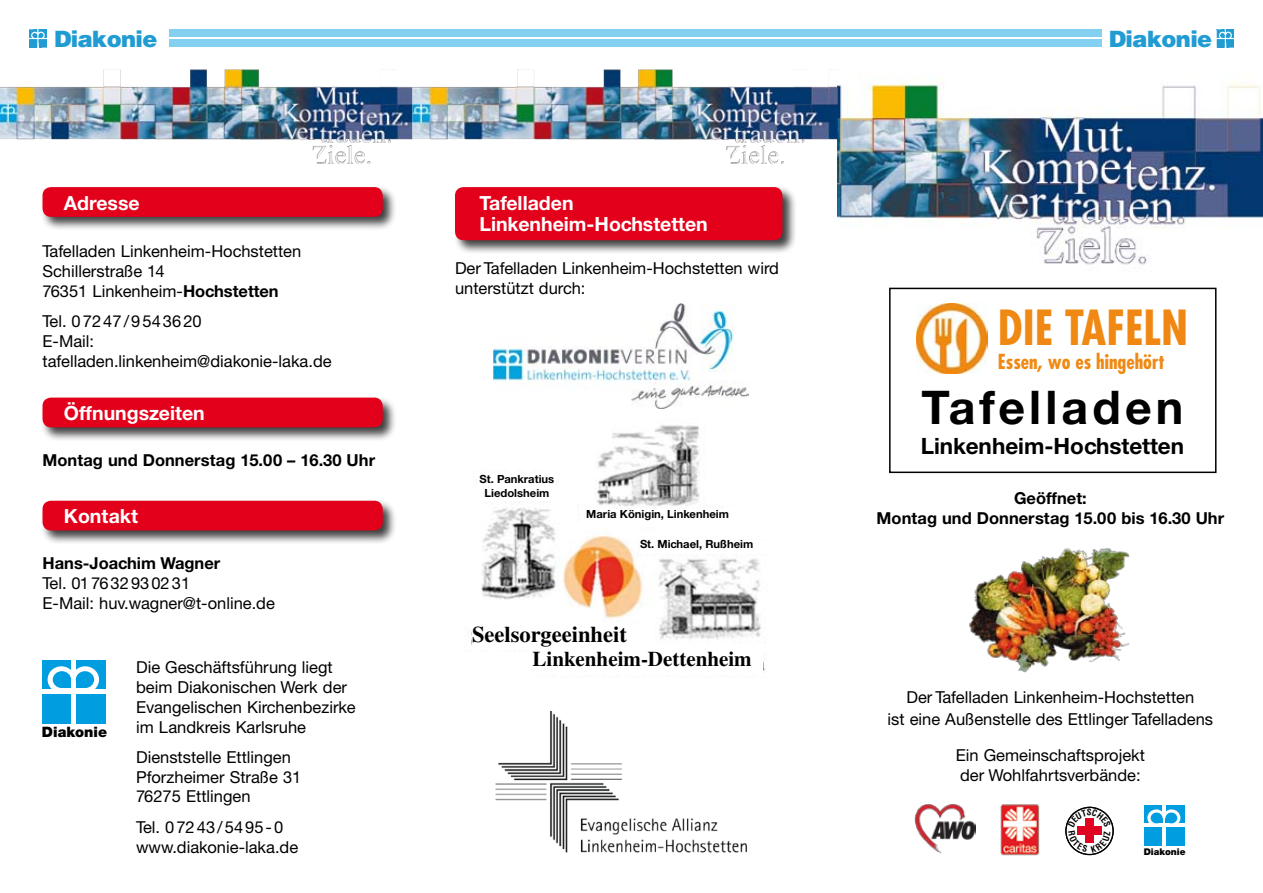
<style>
.page{position:relative;width:1263px;height:893px;background:#fff}
.page>*{position:absolute;margin:0;border:0;box-sizing:border-box;transform-origin:0 0}
.t1{font:700 condensed 47.1px "Futura";color:#ef8913}
.t2{font:700 46.5px "Helvetica Neue CE";letter-spacing:.09em;color:#000}
.t3{font:700 22.5px "Helvetica Neue CE";color:#000}
.t4{font:900 22.5px "Helvetica";letter-spacing:-.025em;color:#219cd3}
.t5{font:700 22.5px "Times LT";color:#000}
.t6{font:700 21px "Times LT";color:#000}
.t7{font:700 condensed 20.1px "Futura";color:#ef8913}
.t8{font:700 19.5px/21px "Helvetica Neue CE";color:#fff}
.t9{font:16.5px/19.8px "Helvetica Neue CE";color:#000}
.t10{font:700 16.5px/19.8px "Helvetica Neue CE";color:#000;text-align:center}
.t11{font:900 14.4px "Helvetica Neue";color:#000}
.t12{font:700 11.25px/13.5px "Helvetica Neue CE";color:#000;text-align:center}
.t13{font:900 9.3px "Helvetica Neue";color:#000}
.s1{font-weight:700}
.s2{color:#f08713}
</style>
<div class="page">
<img style="left:916px;top:303px;width:71px;height:70px">
<div style="left:889px;top:288px;width:327px;height:185px;border:2px solid #000"></div>
<div style="left:169px;top:30px;width:932px;height:7px;background:#83d0f0"></div>
<div style="left:169px;top:39px;width:932px;height:8px;background:#83d0f0"></div>
<img style="left:30px;top:30px;width:16px;height:17px">
<img style="left:1217px;top:30px;width:16px;height:17px">
<img style="left:838px;top:81px;width:425px;height:184px">
<img style="left:969px;top:548px;width:161px;height:125px">
<img style="left:914px;top:804px;width:61px;height:50px">
<img style="left:1000px;top:804px;width:40px;height:52px">
<div style="left:1144px;top:805px;width:41px;height:41px;background:#009ee0"></div>
<hr style="left:1162px;top:805px;width:3px;height:41px;background:#fff">
<hr style="left:1144px;top:824px;width:41px;height:3px;background:#fff">
<svg style="left:1147px;top:809px;width:18px;height:17px"></svg>
<svg style="left:1163px;top:809px;width:17px;height:17px"></svg>
<div style="left:1151px;top:812px;width:11px;height:11px;background:#009ee0;border-radius:50%"></div>
<div style="left:1165px;top:812px;width:12px;height:11px;background:#009ee0;border-radius:50%"></div>
<svg style="left:1159px;top:818px;width:10px;height:5px"></svg>
<div style="left:41px;top:185px;width:356px;height:47px;background:#000;opacity:.75"></div>
<div style="left:43px;top:187px;width:340px;height:30px;background:#e2001a;border-radius:9px"></div>
<div style="left:41px;top:396px;width:356px;height:46px;background:#000;opacity:.75"></div>
<div style="left:43px;top:398px;width:340px;height:29px;background:#e2001a;border-radius:9px"></div>
<img style="left:0;top:69px;width:379px;height:74px">
<img style="left:412px;top:69px;width:381px;height:74px">
<div style="left:453px;top:185px;width:344px;height:70px;background:#000;opacity:.75"></div>
<div style="left:455px;top:187px;width:327px;height:53px;background:#e2001a;border-radius:9px"></div>
<img style="left:493px;top:303px;width:255px;height:105px">
<img style="left:495px;top:712px;width:252px;height:141px">
<div style="left:41px;top:499px;width:356px;height:46px;background:#000;opacity:.75"></div>
<div style="left:43px;top:501px;width:340px;height:29px;background:#e2001a;border-radius:9px"></div>
<img style="left:471px;top:425px;width:294px;height:246px">
<div style="left:472px;top:624px;width:174px;height:25px;background:#fff"></div>
<div style="left:533px;top:649px;width:230px;height:26px;background:#fff"></div>
<div style="left:478px;top:474px;width:78px;height:27px;background:#fff"></div>
<div style="left:580px;top:509px;width:155px;height:18px;background:#fff"></div>
<div style="left:640px;top:540px;width:136px;height:13px;background:#fff"></div>
<div style="left:43px;top:660px;width:63px;height:64px;background:#009ee0"></div>
<div style="left:71px;top:660px;width:5px;height:64px;background:#fff"></div>
<div style="left:43px;top:689px;width:64px;height:5px;background:#fff"></div>
<div style="left:48px;top:666px;width:27px;height:27px;background:#fff;border-radius:50%"></div>
<div style="left:71px;top:666px;width:28px;height:27px;background:#fff;border-radius:50%"></div>
<div style="left:53px;top:671px;width:18px;height:17px;background:#009ee0;border-radius:50%"></div>
<div style="left:76px;top:671px;width:18px;height:17px;background:#009ee0;border-radius:50%"></div>
<div style="left:76px;top:680px;width:9px;height:8px;background:#009ee0"></div>
<div style="left:62px;top:680px;width:9px;height:8px;background:#009ee0"></div>
<svg style="left:1065px;top:806px;width:49px;height:50px"></svg>
<h3 class="t4" style="left:54px;top:24px;width:105px">Diakonie</h3>
<p class="t8" style="left:64px;top:192px;width:77px">Adresse</p>
<p class="t9" style="left:43px;top:242px;width:260px">Tafelladen Linkenheim-Hochstetten<br>Schillerstraße 14<br>76351 Linkenheim-<span class="s1">Hochstetten</span></p>
<p class="t9" style="left:43px;top:311px;width:291px">Tel. 07247/9543620<br>E-Mail: tafelladen.linkenheim@diakonie-laka.de</p>
<p class="t8" style="left:64px;top:403px;width:142px">Öffnungszeiten</p>
<p class="t10" style="left:43px;top:451px;width:334px">Montag und Donnerstag 15.00 – 16.30 Uhr</p>
<p class="t8" style="left:64px;top:506px;width:76px">Kontakt</p>
<p class="t10" style="left:43px;top:553px;width:179px">Hans-Joachim Wagner</p>
<p class="t9" style="left:43px;top:573px;width:234px">Tel. 017632930231<br>E-Mail: huv.wagner@t-online.de</p>
<p class="t11" style="left:42px;top:723px;width:67px">Diakonie</p>
<p class="t9" style="left:136px;top:657px;width:221px">Die Geschäftsführung liegt beim Diakonischen Werk der<br>Evangelischen Kirchenbezirke im Landkreis Karlsruhe</p>
<p class="t9" style="left:136px;top:747px;width:167px">Dienststelle Ettlingen<br>Pforzheimer Straße 31<br>76275 Ettlingen</p>
<p class="t9" style="left:136px;top:817px;width:164px">Tel. 07243/5495-0 www.diakonie-laka.de</p>
<p class="t8" style="left:479px;top:192px;width:230px">Tafelladen<br>Linkenheim-Hochstetten</p>
<p class="t9" style="left:455px;top:259px;width:325px">Der Tafelladen Linkenheim-Hochstetten wird unterstützt durch:</p>
<p class="t12" style="left:479px;top:473px;width:76px">St. Pankratius<br>Liedolsheim</p>
<p class="t12" style="left:586px;top:507px;width:144px">Maria Königin, Linkenheim</p>
<p class="t12" style="left:640px;top:538px;width:115px">St. Michael, Rußheim</p>
<h3 class="t5" style="left:472px;top:621px;width:156px">Seelsorgeeinheit</h3>
<p class="t6" style="left:533px;top:646px;width:221px">Linkenheim-Dettenheim</p>
<h3 class="t4" style="left:1109px;top:24px;width:105px">Diakonie</h3>
<h1 class="t1" style="left:998px;top:298px;width:192px">DIE TAF<span class="s2">ELN</span></h1>
<p class="t7" style="left:998px;top:349px;width:168px">Essen, wo es hingehört</p>
<h2 class="t2" style="left:921px;top:379px;width:264px">Tafelladen</h2>
<h3 class="t3" style="left:921px;top:432px;width:265px">Linkenheim-Hochstetten</h3>
<p class="t10" style="left:877px;top:488px;width:349px">Geöffnet:<br>Montag und Donnerstag 15.00 bis 16.30 Uhr</p>
<p class="t9" style="left:887px;top:687px;width:327px;line-height:21.6px;text-align:center">Der Tafelladen Linkenheim-Hochstetten<br>ist eine Außenstelle des Ettlinger Tafelladens</p>
<p class="t9" style="left:956px;top:746px;width:191px">Ein Gemeinschaftsprojekt der Wohlfahrtsverbände:</p>
<p class="t13" style="left:1144px;top:846px;width:43px">Diakonie</p>
</div>
